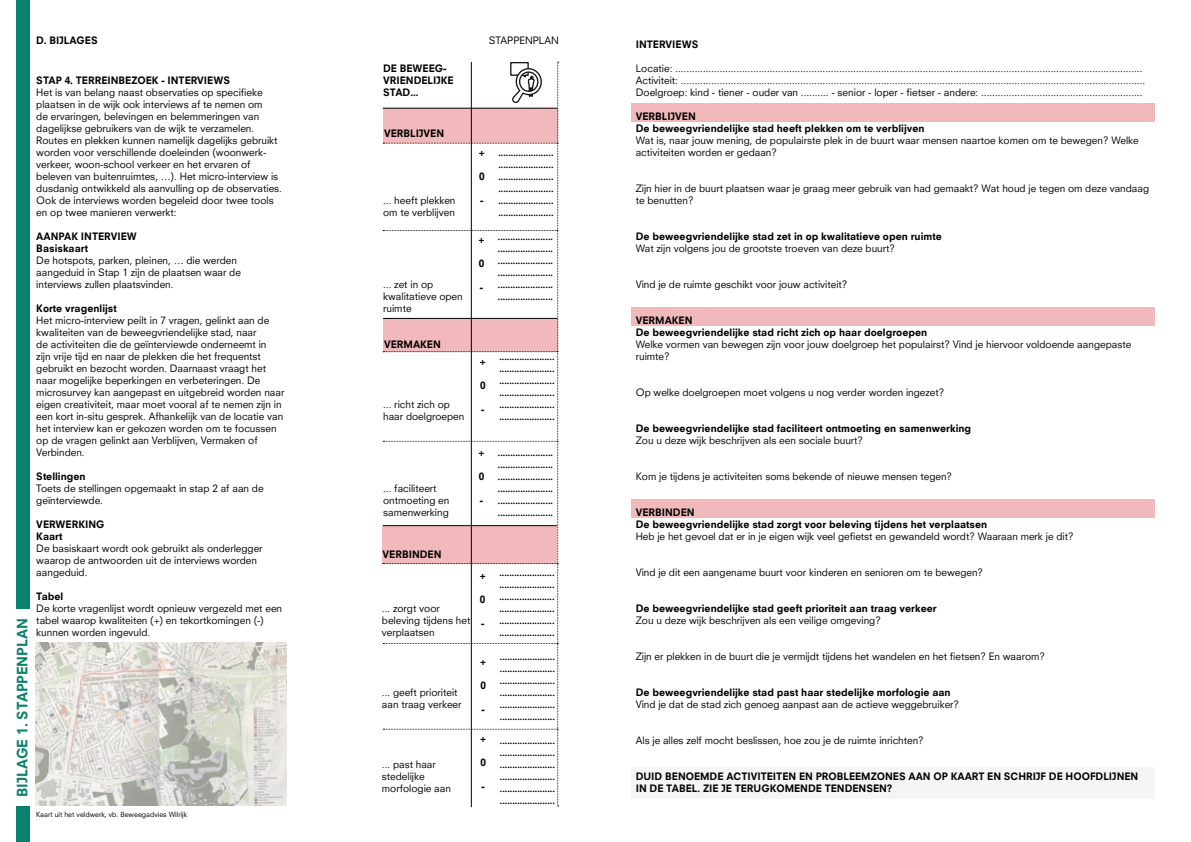
<style>
.page{position:relative;width:1191px;height:842px;background:#fff}
.page>*{position:absolute;margin:0;border:0;box-sizing:border-box;transform-origin:0 0}
.t1{font:800 14px "Neuzeit SLT";color:#0a816c}
.t2{font:10px/12px "Neuzeit SLT";color:#000}
.t3{font:800 10px/12px "Neuzeit SLT";color:#000}
.t4{font:800 9px/12px "Neuzeit SLT";color:#000;text-align:justify}
.t5{font:7px "Neuzeit SLT";color:#000}
</style>
<div class="page">
<div style="left:631px;top:767px;width:524px;height:32px;background:#f5f5f4"></div>
<div style="left:631px;top:104px;width:524px;height:18px;background:#f1b9bb"></div>
<div style="left:631px;top:307px;width:524px;height:19px;background:#f1b9bb"></div>
<div style="left:631px;top:499px;width:524px;height:19px;background:#f1b9bb"></div>
<div style="left:17px;top:0;width:13px;height:842px;background:#0a816c"></div>
<div style="left:17px;top:610px;width:13px;height:196px;background:#fff"></div>
<svg style="left:383px;top:61px;width:176px;height:746px"></svg>
<img style="left:36px;top:642px;width:250px;height:164px">
<h1 class="t1" style="left:14px;top:797px;width:180px;rotate:-90deg">BIJLAGE 1. STAPPENPLAN</h1>
<p class="t3" style="left:36px;top:34px;width:63px">D. BIJLAGES</p>
<p class="t2" style="left:489px;top:34px;width:72px">STAPPENPLAN</p>
<p class="t3" style="left:36px;top:74px;width:195px">STAP 4. TERREINBEZOEK - INTERVIEWS</p>
<p class="t2" style="left:36px;top:86px;width:247px">Het is van belang naast observaties op specifieke plaatsen in de wijk ook interviews af te nemen om<br>de ervaringen, belevingen en belemmeringen van dagelijkse gebruikers van de wijk te verzamelen.<br>Routes en plekken kunnen namelijk dagelijks gebruikt worden voor verschillende doeleinden (woonwerk&shy;verkeer, woon-school verkeer en het ervaren of beleven van buitenruimtes, …). Het micro-interview is dusdanig ontwikkeld als aanvulling op de observaties.<br>Ook de interviews worden begeleid door twee tools en op twee manieren verwerkt:</p>
<p class="t3" style="left:36px;top:230px;width:102px">AANPAK INTERVIEW<br>Basiskaart</p>
<p class="t2" style="left:36px;top:254px;width:206px">De hotspots, parken, pleinen, … die werden aangeduid in Stap 1 zijn de plaatsen waar de interviews zullen plaatsvinden.</p>
<p class="t3" style="left:36px;top:302px;width:82px">Korte vragenlijst</p>
<p class="t2" style="left:36px;top:314px;width:249px">Het micro-interview peilt in 7 vragen, gelinkt aan de kwaliteiten van de beweegvriendelijke stad, naar<br>de activiteiten die de geïnterviewde onderneemt in<br>zijn vrije tijd en naar de plekken die het frequentst gebruikt en bezocht worden. Daarnaast vraagt het naar mogelijke beperkingen en verbeteringen. De microsurvey kan aangepast en uitgebreid worden naar eigen creativiteit, maar moet vooral af te nemen zijn in een kort in-situ gesprek. Afhankelijk van de locatie van het interview kan er gekozen worden om te focussen op de vragen gelinkt aan Verblijven, Vermaken of Verbinden.</p>
<p class="t3" style="left:36px;top:470px;width:51px">Stellingen</p>
<p class="t2" style="left:36px;top:482px;width:229px">Toets de stellingen opgemaakt in stap 2 af aan de geïnterviewde.</p>
<p class="t3" style="left:36px;top:518px;width:70px">VERWERKING<br>Kaart</p>
<p class="t2" style="left:36px;top:542px;width:228px">De basiskaart wordt ook gebruikt als onderlegger waarop de antwoorden uit de interviews worden aangeduid.</p>
<p class="t3" style="left:36px;top:590px;width:29px">Tabel</p>
<p class="t2" style="left:36px;top:602px;width:247px">De korte vragenlijst wordt opnieuw vergezeld met een tabel waarop kwaliteiten (+) en tekortkomingen (-) kunnen worden ingevuld.</p>
<p class="t5" style="left:36px;top:810px;width:153px">Kaart uit het veldwerk, vb. Beweegadvies Wilrijk</p>
<p class="t3" style="left:383px;top:62px;width:72px">DE BEWEEG-<br>VRIENDELIJKE<br>STAD...</p>
<p class="t3" style="left:384px;top:128px;width:61px">VERBLIJVEN</p>
<p class="t2" style="left:383px;top:194px;width:74px">... heeft plekken om te verblijven</p>
<p class="t2" style="left:383px;top:278px;width:81px">... zet in op kwalitatieve open ruimte</p>
<p class="t3" style="left:384px;top:338px;width:58px">VERMAKEN</p>
<p class="t2" style="left:383px;top:398px;width:83px">... richt zich op haar doelgroepen</p>
<p class="t3" style="left:479px;top:146px;width:7px">+</p>
<p class="t3" style="left:479px;top:170px;width:7px">0</p>
<p class="t3" style="left:480px;top:194px;width:5px">-</p>
<p class="t3" style="left:478px;top:234px;width:7px">+</p>
<p class="t3" style="left:479px;top:258px;width:7px">0</p>
<p class="t3" style="left:480px;top:282px;width:5px">-</p>
<p class="t3" style="left:480px;top:355px;width:7px">+</p>
<p class="t3" style="left:480px;top:379px;width:7px">0</p>
<p class="t3" style="left:481px;top:403px;width:5px">-</p>
<p class="t2" style="left:383px;top:482px;width:68px">... faciliteert ontmoeting en samenwerking</p>
<p class="t3" style="left:382px;top:548px;width:60px">VERBINDEN</p>
<p class="t2" style="left:382px;top:602px;width:90px">... zorgt voor beleving tijdens het verplaatsen</p>
<p class="t2" style="left:382px;top:686px;width:81px">... geeft prioriteit aan traag verkeer</p>
<p class="t3" style="left:478px;top:446px;width:7px">+</p>
<p class="t3" style="left:479px;top:470px;width:7px">0</p>
<p class="t3" style="left:480px;top:494px;width:5px">-</p>
<p class="t3" style="left:480px;top:569px;width:7px">+</p>
<p class="t3" style="left:480px;top:593px;width:7px">0</p>
<p class="t3" style="left:481px;top:617px;width:5px">-</p>
<p class="t3" style="left:480px;top:655px;width:7px">+</p>
<p class="t3" style="left:480px;top:679px;width:7px">0</p>
<p class="t3" style="left:481px;top:703px;width:5px">-</p>
<p class="t2" style="left:382px;top:758px;width:70px">... past haar stedelijke morfologie aan</p>
<p class="t3" style="left:480px;top:733px;width:7px">+</p>
<p class="t3" style="left:480px;top:757px;width:7px">0</p>
<p class="t3" style="left:481px;top:781px;width:5px">-</p>
<p class="t4" style="left:498px;top:147px;width:57px">...................... ...................... ...................... ...................... ...................... ......................</p>
<p class="t4" style="left:498px;top:231px;width:57px">...................... ...................... ...................... ...................... ...................... ......................</p>
<p class="t4" style="left:499px;top:351px;width:57px">...................... ...................... ...................... ...................... ...................... ......................</p>
<p class="t4" style="left:498px;top:447px;width:57px">...................... ...................... ...................... ...................... ...................... ......................</p>
<p class="t4" style="left:499px;top:567px;width:57px">...................... ...................... ...................... ...................... ...................... ......................</p>
<p class="t4" style="left:500px;top:651px;width:57px">...................... ...................... ...................... ...................... ...................... ......................</p>
<p class="t4" style="left:500px;top:735px;width:57px">...................... ...................... ...................... ...................... ...................... ......................</p>
<p class="t3" style="left:636px;top:38px;width:64px">INTERVIEWS</p>
<p class="t2" style="left:636px;top:62px;width:511px">Locatie: ........................................................................................................................................................................<br>Activiteit: .......................................................................................................................................................................<br>Doelgroep: kind - tiener - ouder van .......... - senior - loper - fietser - andere: ..........................................................</p>
<p class="t3" style="left:636px;top:110px;width:290px">VERBLIJVEN<br>De beweegvriendelijke stad heeft plekken om te verblijven</p>
<p class="t2" style="left:636px;top:134px;width:504px">Wat is, naar jouw mening, de populairste plek in de buurt waar mensen naartoe komen om te bewegen? Welke activiteiten worden er gedaan?</p>
<p class="t2" style="left:636px;top:182px;width:515px">Zijn hier in de buurt plaatsen waar je graag meer gebruik van had gemaakt? Wat houd je tegen om deze vandaag te benutten?</p>
<p class="t3" style="left:636px;top:230px;width:307px">De beweegvriendelijke stad zet in op kwalitatieve open ruimte</p>
<p class="t2" style="left:636px;top:242px;width:261px">Wat zijn volgens jou de grootste troeven van deze buurt?</p>
<p class="t2" style="left:636px;top:278px;width:213px">Vind je de ruimte geschikt voor jouw activiteit?</p>
<p class="t3" style="left:636px;top:314px;width:293px">VERMAKEN<br>De beweegvriendelijke stad richt zich op haar doelgroepen</p>
<p class="t2" style="left:636px;top:338px;width:497px">Welke vormen van bewegen zijn voor jouw doelgroep het populairst? Vind je hiervoor voldoende aangepaste ruimte?</p>
<p class="t2" style="left:636px;top:386px;width:310px">Op welke doelgroepen moet volgens u nog verder worden ingezet?</p>
<p class="t3" style="left:636px;top:422px;width:337px">De beweegvriendelijke stad faciliteert ontmoeting en samenwerking</p>
<p class="t2" style="left:636px;top:434px;width:229px">Zou u deze wijk beschrijven als een sociale buurt?</p>
<p class="t2" style="left:636px;top:470px;width:318px">Kom je tijdens je activiteiten soms bekende of nieuwe mensen tegen?</p>
<p class="t3" style="left:636px;top:506px;width:353px">VERBINDEN<br>De beweegvriendelijke stad zorgt voor beleving tijdens het verplaatsen</p>
<p class="t2" style="left:636px;top:530px;width:439px">Heb je het gevoel dat er in je eigen wijk veel gefietst en gewandeld wordt? Waaraan merk je dit?</p>
<p class="t2" style="left:636px;top:566px;width:349px">Vind je dit een aangename buurt voor kinderen en senioren om te bewegen?</p>
<p class="t3" style="left:636px;top:602px;width:302px">De beweegvriendelijke stad geeft prioriteit aan traag verkeer</p>
<p class="t2" style="left:636px;top:614px;width:247px">Zou u deze wijk beschrijven als een veilige omgeving?</p>
<p class="t2" style="left:636px;top:650px;width:411px">Zijn er plekken in de buurt die je vermijdt tijdens het wandelen en het fietsen? En waarom?</p>
<p class="t3" style="left:636px;top:686px;width:316px">De beweegvriendelijke stad past haar stedelijke morfologie aan</p>
<p class="t2" style="left:636px;top:698px;width:325px">Vind je dat de stad zich genoeg aanpast aan de actieve weggebruiker?</p>
<p class="t2" style="left:636px;top:734px;width:289px">Als je alles zelf mocht beslissen, hoe zou je de ruimte inrichten?</p>
<p class="t3" style="left:636px;top:770px;width:504px">DUID BENOEMDE ACTIVITEITEN EN PROBLEEMZONES AAN OP KAART EN SCHRIJF DE HOOFDLIJNEN<br>IN DE TABEL. ZIE JE TERUGKOMENDE TENDENSEN?</p>
</div>
